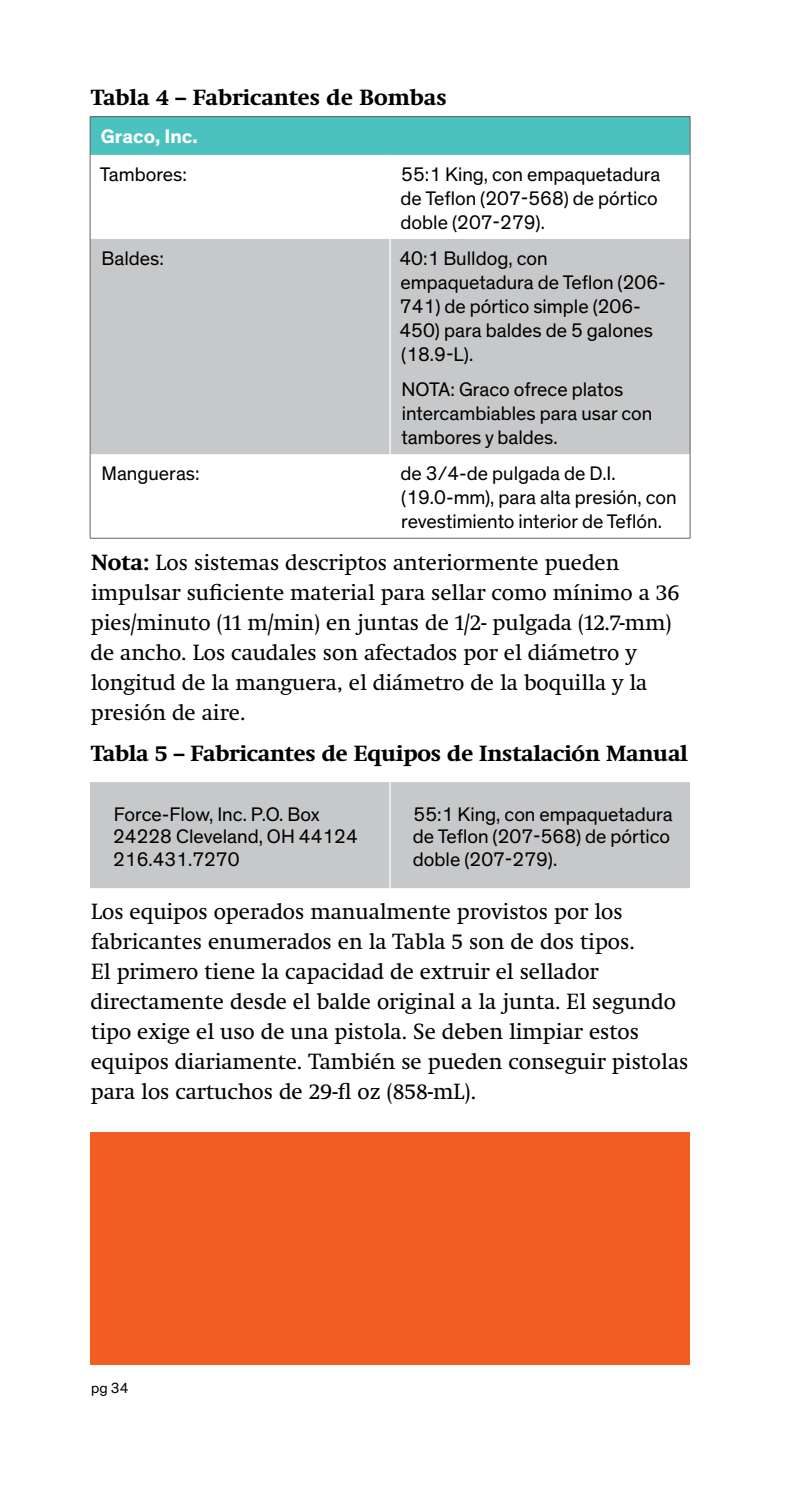
<style>
.page{position:relative;width:810px;height:1485px;background:#fff}
.page>*{position:absolute;margin:0;border:0;box-sizing:border-box;transform-origin:0 0}
.t1{font:22.5px/30px "Swift Neue LT Pro";color:#000}
.t2{font:700 22.5px "Swift Neue LT Pro";letter-spacing:-.01em;color:#000}
.t3{font:20px/24px "Dow Corporate";color:#000}
.t4{font:700 20px "Dow Corporate";color:#fff}
.t5{font:15px "Dow Corporate";color:#000}
.s1{font-weight:700}
</style>
<div class="page">
<div style="left:90px;top:117px;width:600px;height:38px;background:#4cc2be"></div>
<svg style="left:91px;top:155px;width:599px;height:383px"></svg>
<div style="left:91px;top:239px;width:599px;height:215px;background:#c7c8ca"></div>
<hr style="left:390px;top:155px;width:1px;height:84px;background:#fff">
<hr style="left:390px;top:239px;width:1px;height:215px;background:#fff">
<hr style="left:390px;top:454px;width:1px;height:84px;background:#fff">
<hr style="left:90px;top:116px;width:300px;height:1px;background:#636466">
<hr style="left:90px;top:117px;width:1px;height:38px;background:#636466">
<hr style="left:390px;top:116px;width:300px;height:1px;background:#636466">
<hr style="left:690px;top:117px;width:1px;height:38px;background:#636466">
<hr style="left:90px;top:155px;width:1px;height:84px;background:#636466">
<hr style="left:690px;top:155px;width:1px;height:84px;background:#636466">
<hr style="left:90px;top:239px;width:1px;height:215px;background:#636466">
<hr style="left:690px;top:239px;width:1px;height:215px;background:#636466">
<hr style="left:90px;top:454px;width:1px;height:84px;background:#636466">
<hr style="left:690px;top:454px;width:1px;height:84px;background:#636466">
<hr style="left:90px;top:538px;width:300px;height:1px;background:#636466">
<hr style="left:390px;top:538px;width:300px;height:1px;background:#636466">
<div style="left:90px;top:782px;width:600px;height:106px;background:#c7c8ca"></div>
<hr style="left:389px;top:782px;width:2px;height:106px;background:#fff">
<div style="left:90px;top:1132px;width:600px;height:233px;background:#f15d22"></div>
<p class="t2" style="left:91px;top:85px;width:357px">Tabla 4 – Fabricantes de Bombas</p>
<p class="t4" style="left:101px;top:124px;width:98px">Graco, Inc.</p>
<p class="t3" style="left:100px;top:163px;width:89px">Tambores:</p>
<p class="t3" style="left:401px;top:163px;width:261px">55:1 King, con empaquetadura de Teflon (207-568) de pórtico doble (207-279).</p>
<p class="t3" style="left:102px;top:247px;width:64px">Baldes:</p>
<p class="t3" style="left:400px;top:247px;width:268px">40:1 Bulldog, con empaquetadura de Teflon (206-<br>741) de pórtico simple (206-<br>450) para baldes de 5 galones (18.9-L).</p>
<p class="t3" style="left:402px;top:378px;width:252px">NOTA: Graco ofrece platos intercambiables para usar con tambores y baldes.</p>
<p class="t3" style="left:102px;top:462px;width:100px">Mangueras:</p>
<p class="t3" style="left:401px;top:462px;width:278px">de 3/4-de pulgada de D.I. (19.0-mm), para alta presión, con revestimiento interior de Teflón.</p>
<p class="t1" style="left:90px;top:547px;width:591px"><span class="s1">Nota:</span> Los sistemas descriptos anteriormente pueden impulsar suficiente material para sellar como mínimo a 36 pies/minuto (11 m/min) en juntas de 1/2- pulgada (12.7-mm) de ancho. Los caudales son afectados por el diámetro y longitud de la manguera, el diámetro de la boquilla y la presión de aire.</p>
<p class="t2" style="left:91px;top:740px;width:598px">Tabla 5 – Fabricantes de Equipos de Instalación Manual</p>
<p class="t3" style="left:113px;top:803px;width:246px;line-height:22.5px">Force-Flow, Inc. P.O. Box<br>24228 Cleveland, OH 44124<br>216.431.7270</p>
<p class="t3" style="left:413px;top:803px;width:261px;line-height:22.5px">55:1 King, con empaquetadura de Teflon (207-568) de pórtico doble (207-279).</p>
<p class="t1" style="left:91px;top:897px;width:599px">Los equipos operados manualmente provistos por los fabricantes enumerados en la Tabla 5 son de dos tipos.<br>El primero tiene la capacidad de extruir el sellador directamente desde el balde original a la junta. El segundo tipo exige el uso de una pistola. Se deben limpiar estos equipos diariamente. También se pueden conseguir pistolas para los cartuchos de 29-fl oz (858-mL).</p>
<p class="t5" style="left:91px;top:1379px;width:39px">pg 34</p>
</div>
